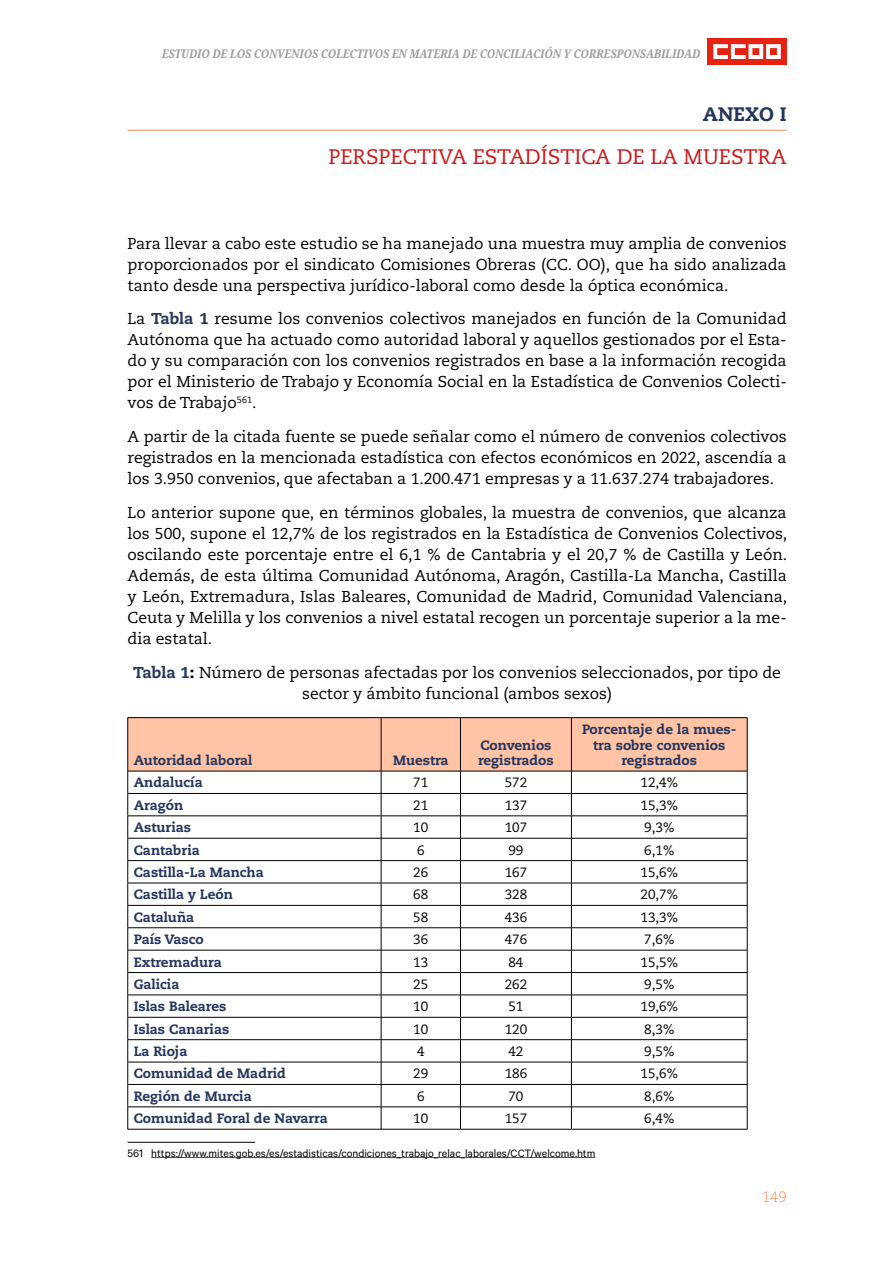
<style>
.page{position:relative;width:893px;height:1263px;background:#fff}
.page>*{position:absolute;margin:0;border:0;box-sizing:border-box;transform-origin:0 0}
.t1{font:21px "Caecilia LT Pro 55 Roman";color:#cd1719}
.t2{font:800 19.5px "Caecilia LT Pro 85";color:#26355d}
.t3{font:15.75px/21px "Caecilia LT Pro 55 Roman";color:#000;text-align:justify}
.t4{font:300 15px "Caecilia LT Pro 45";color:#ff874d}
.t5{font:800 13.5px/15.6px "Caecilia LT Pro 85";color:#26355d}
.t6{font:13.5px "Caecilia LT Pro 55 Roman";color:#000}
.t7{font:12px "Calibre";color:#000}
.t8{font:italic 700 condensed 12px "Noto Serif";color:#9d9d9c}
.s1{font-family:"Caecilia LT Pro 85";font-weight:800;color:#26355d}
.s2{font-family:"Caecilia LT Pro 85";font-weight:800}
</style>
<div class="page">
<div style="left:707px;top:38px;width:80px;height:27px;background:#e42313"></div>
<svg style="left:713px;top:44px;width:68px;height:15px"></svg>
<hr style="left:128px;top:130px;width:659px;height:1px;background:#ff874d">
<hr style="left:128px;top:717px;width:253px;height:1px;background:#000">
<hr style="left:381px;top:717px;width:79px;height:1px;background:#000">
<hr style="left:460px;top:717px;width:111px;height:1px;background:#000">
<hr style="left:571px;top:717px;width:176px;height:1px;background:#000">
<svg style="left:127px;top:718px;width:621px;height:411px"></svg>
<hr style="left:128px;top:1129px;width:253px;height:1px;background:#000">
<hr style="left:381px;top:1129px;width:79px;height:1px;background:#000">
<hr style="left:460px;top:1129px;width:111px;height:1px;background:#000">
<hr style="left:571px;top:1129px;width:176px;height:1px;background:#000">
<hr style="left:128px;top:1142px;width:127px;height:1px;background:#000">
<hr style="left:151px;top:1157px;width:444px;height:1px;background:#0563c1">
<p class="t8" style="left:162px;top:45px;width:540px">ESTUDIO DE LOS CONVENIOS COLECTIVOS EN MATERIA DE CONCILIACIÓN Y CORRESPONSABILIDAD</p>
<p class="t2" style="left:703px;top:101px;width:85px">ANEXO I</p>
<h1 class="t1" style="left:328px;top:143px;width:460px">PERSPECTIVA ESTADÍSTICA DE LA MUESTRA</h1>
<p class="t3" style="left:128px;top:232px;width:661px">Para llevar a cabo este estudio se ha manejado una muestra muy amplia de convenios proporcionados por el sindicato Comisiones Obreras (CC. OO), que ha sido analizada tanto desde una perspectiva jurídico-laboral como desde la óptica económica.</p>
<p class="t3" style="left:128px;top:308px;width:661px">La <span class="s1">Tabla 1</span> resume los convenios colectivos manejados en función de la Comunidad Autónoma que ha actuado como autoridad laboral y aquellos gestionados por el Esta&shy;do y su comparación con los convenios registrados en base a la información recogida por el Ministerio de Trabajo y Economía Social en la Estadística de Convenios Colecti&shy;vos de Trabajo<sup>561</sup>.</p>
<p class="t3" style="left:128px;top:426px;width:661px">A partir de la citada fuente se puede señalar como el número de convenios colectivos registrados en la mencionada estadística con efectos económicos en 2022, ascendía a los 3.950 convenios, que afectaban a 1.200.471 empresas y a 11.637.274 trabajadores.</p>
<p class="t3" style="left:128px;top:502px;width:661px">Lo anterior supone que, en términos globales, la muestra de convenios, que alcanza los 500, supone el 12,7% de los registrados en la Estadística de Convenios Colectivos, oscilando este porcentaje entre el 6,1 % de Cantabria y el 20,7 % de Castilla y León.<br>Además, de esta última Comunidad Autónoma, Aragón, Castilla-La Mancha, Castilla y León, Extremadura, Islas Baleares, Comunidad de Madrid, Comunidad Valenciana, Ceuta y Melilla y los convenios a nivel estatal recogen un porcentaje superior a la me&shy;dia estatal.</p>
<p class="t3" style="left:133px;top:661px;width:649px;text-align:center"><span class="s1">Tabla 1</span><span class="s2">:</span> Número de personas afectadas por los convenios seleccionados, por tipo de sector y ámbito funcional (ambos sexos)</p>
<p class="t5" style="left:134px;top:752px;width:120px">Autoridad laboral</p>
<p class="t5" style="left:393px;top:752px;width:57px">Muestra</p>
<p class="t5" style="left:478px;top:737px;width:77px">Convenios registrados</p>
<p class="t5" style="left:582px;top:721px;width:156px;text-align:center">Porcentaje de la mues&shy;tra sobre convenios registrados</p>
<p class="t5" style="left:134px;top:774px;width:70px">Andalucía</p>
<p class="t6" style="left:413px;top:774px;width:17px">71</p>
<p class="t6" style="left:505px;top:774px;width:24px">572</p>
<p class="t6" style="left:640px;top:774px;width:39px">12,4%</p>
<p class="t5" style="left:134px;top:797px;width:51px">Aragón</p>
<p class="t6" style="left:413px;top:796px;width:17px">21</p>
<p class="t6" style="left:505px;top:796px;width:24px">137</p>
<p class="t6" style="left:640px;top:796px;width:39px">15,3%</p>
<p class="t5" style="left:134px;top:819px;width:59px">Asturias</p>
<p class="t6" style="left:413px;top:819px;width:17px">10</p>
<p class="t6" style="left:505px;top:819px;width:24px">107</p>
<p class="t6" style="left:644px;top:819px;width:32px">9,3%</p>
<p class="t5" style="left:134px;top:842px;width:68px">Cantabria</p>
<p class="t6" style="left:417px;top:841px;width:9px">6</p>
<p class="t6" style="left:508px;top:841px;width:17px">99</p>
<p class="t6" style="left:644px;top:841px;width:32px">6,1%</p>
<p class="t5" style="left:134px;top:864px;width:132px">Castilla-La Mancha</p>
<p class="t6" style="left:413px;top:863px;width:17px">26</p>
<p class="t6" style="left:505px;top:863px;width:24px">167</p>
<p class="t6" style="left:640px;top:863px;width:39px">15,6%</p>
<p class="t5" style="left:134px;top:886px;width:101px">Castilla y León</p>
<p class="t6" style="left:413px;top:886px;width:17px">68</p>
<p class="t6" style="left:505px;top:886px;width:24px">328</p>
<p class="t6" style="left:640px;top:886px;width:39px">20,7%</p>
<p class="t5" style="left:134px;top:909px;width:62px">Cataluña</p>
<p class="t6" style="left:413px;top:908px;width:17px">58</p>
<p class="t6" style="left:505px;top:908px;width:24px">436</p>
<p class="t6" style="left:640px;top:908px;width:39px">13,3%</p>
<p class="t5" style="left:134px;top:931px;width:72px">País Vasco</p>
<p class="t6" style="left:413px;top:930px;width:17px">36</p>
<p class="t6" style="left:505px;top:930px;width:24px">476</p>
<p class="t6" style="left:644px;top:930px;width:32px">7,6%</p>
<p class="t5" style="left:134px;top:954px;width:89px">Extremadura</p>
<p class="t6" style="left:413px;top:953px;width:17px">13</p>
<p class="t6" style="left:508px;top:953px;width:17px">84</p>
<p class="t6" style="left:640px;top:953px;width:39px">15,5%</p>
<p class="t5" style="left:134px;top:976px;width:47px">Galicia</p>
<p class="t6" style="left:413px;top:975px;width:17px">25</p>
<p class="t6" style="left:505px;top:975px;width:24px">262</p>
<p class="t6" style="left:644px;top:975px;width:32px">9,5%</p>
<p class="t5" style="left:134px;top:998px;width:94px">Islas Baleares</p>
<p class="t6" style="left:413px;top:998px;width:17px">10</p>
<p class="t6" style="left:508px;top:998px;width:17px">51</p>
<p class="t6" style="left:640px;top:998px;width:39px">19,6%</p>
<p class="t5" style="left:134px;top:1021px;width:97px">Islas Canarias</p>
<p class="t6" style="left:413px;top:1020px;width:17px">10</p>
<p class="t6" style="left:505px;top:1020px;width:24px">120</p>
<p class="t6" style="left:644px;top:1020px;width:32px">8,3%</p>
<p class="t5" style="left:134px;top:1043px;width:55px">La Rioja</p>
<p class="t6" style="left:417px;top:1042px;width:9px">4</p>
<p class="t6" style="left:508px;top:1042px;width:17px">42</p>
<p class="t6" style="left:644px;top:1042px;width:32px">9,5%</p>
<p class="t5" style="left:134px;top:1065px;width:154px">Comunidad de Madrid</p>
<p class="t6" style="left:413px;top:1065px;width:17px">29</p>
<p class="t6" style="left:505px;top:1065px;width:24px">186</p>
<p class="t6" style="left:640px;top:1065px;width:39px">15,6%</p>
<p class="t5" style="left:134px;top:1088px;width:119px">Región de Murcia</p>
<p class="t6" style="left:417px;top:1087px;width:9px">6</p>
<p class="t6" style="left:508px;top:1087px;width:17px">70</p>
<p class="t6" style="left:644px;top:1087px;width:32px">8,6%</p>
<p class="t5" style="left:134px;top:1110px;width:195px">Comunidad Foral de Navarra</p>
<p class="t6" style="left:413px;top:1110px;width:17px">10</p>
<p class="t6" style="left:505px;top:1110px;width:24px">157</p>
<p class="t6" style="left:644px;top:1110px;width:32px">6,4%</p>
<p class="t7" style="left:128px;top:1146px;width:469px">561 https://www.mites.gob.es/es/estadisticas/condiciones_trabajo_relac_laborales/CCT/welcome.htm</p>
<p class="t4" style="left:762px;top:1187px;width:27px">149</p>
</div>
